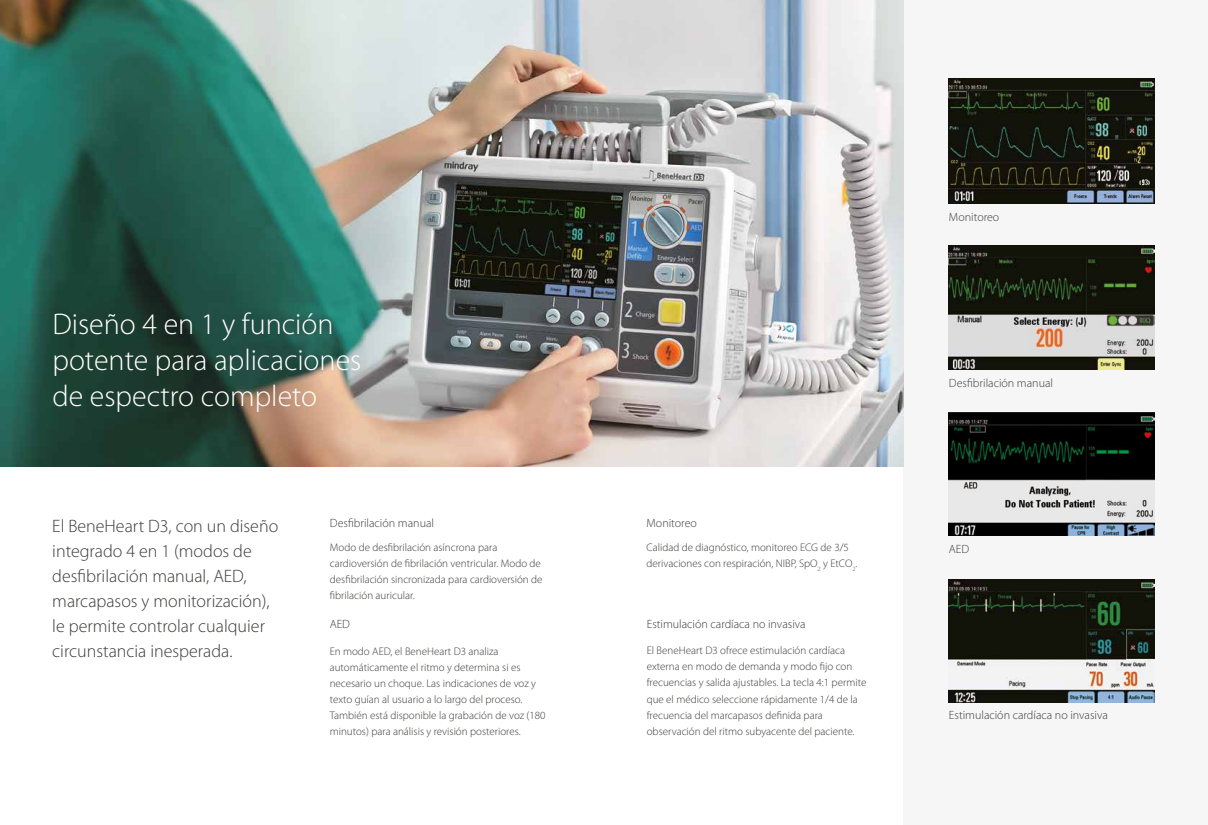
<style>
.page{position:relative;width:1208px;height:825px;background:#fff}
.page>*{position:absolute;margin:0;border:0;box-sizing:border-box;transform-origin:0 0}
.t1{font:300 32px "Myriad Pro";color:#fff}
.t2{font:300 30px/36px "Myriad Pro";color:#fff}
.t3{font:300 18px/25px "Myriad Pro";color:#3c3c3b}
.t4{font:300 12px "Myriad Pro";color:#3c3c3b}
.t5{font:300 11px/16px "Myriad Pro";color:#3c3c3b}
</style>
<div class="page">
<div style="left:904px;top:0;width:304px;height:825px;background:#f6f6f6"></div>
<img style="left:949px;top:79px;width:205px;height:124px">
<img style="left:1px;top:0;width:903px;height:466px">
<img style="left:949px;top:246px;width:205px;height:123px">
<img style="left:949px;top:412px;width:205px;height:124px">
<img style="left:949px;top:579px;width:205px;height:123px">
<h2 class="t2" style="left:52px;top:307px;width:310px">Diseño 4 en 1 y función potente para aplicaciones de espectro completo</h2>
<h1 class="t1" style="left:55px;top:373px;width:301px">Diseño 4 en 1 y función</h1>
<h3 class="t3" style="left:52px;top:514px;width:227px">El BeneHeart D3, con un diseño integrado 4 en 1 (modos de desfibrilación manual, AED, marcapasos y monitorización), le permite controlar cualquier circunstancia inesperada.</h3>
<p class="t4" style="left:330px;top:517px;width:106px">Desfibrilación manual</p>
<p class="t5" style="left:330px;top:540px;width:214px">Modo de desfibrilación asíncrona para cardioversión de fibrilación ventricular. Modo de desfibrilación sincronizada para cardioversión de fibrilación auricular.</p>
<p class="t4" style="left:330px;top:618px;width:22px">AED</p>
<p class="t5" style="left:330px;top:643px;width:217px">En modo AED, el BeneHeart D3 analiza automáticamente el ritmo y determina si es necesario un choque. Las indicaciones de voz y texto guían al usuario a lo largo del proceso.<br>También está disponible la grabación de voz (180 minutos) para análisis y revisión posteriores.</p>
<p class="t4" style="left:646px;top:517px;width:52px">Monitoreo</p>
<p class="t5" style="left:646px;top:540px;width:212px">Calidad de diagnóstico, monitoreo ECG de 3/5 derivaciones con respiración, NIBP, SpO<sub>2</sub> y EtCO<sub>2</sub>.</p>
<p class="t4" style="left:647px;top:618px;width:160px">Estimulación cardíaca no invasiva</p>
<p class="t5" style="left:647px;top:643px;width:221px">El BeneHeart D3 ofrece estimulación cardíaca externa en modo de demanda y modo fijo con frecuencias y salida ajustables. La tecla 4:1 permite que el médico seleccione rápidamente 1/4 de la frecuencia del marcapasos definida para observación del ritmo subyacente del paciente.</p>
<p class="t4" style="left:949px;top:211px;width:52px">Monitoreo</p>
<p class="t4" style="left:949px;top:377px;width:106px">Desfibrilación manual</p>
<p class="t4" style="left:949px;top:543px;width:22px">AED</p>
<p class="t4" style="left:949px;top:709px;width:160px">Estimulación cardíaca no invasiva</p>
</div>
